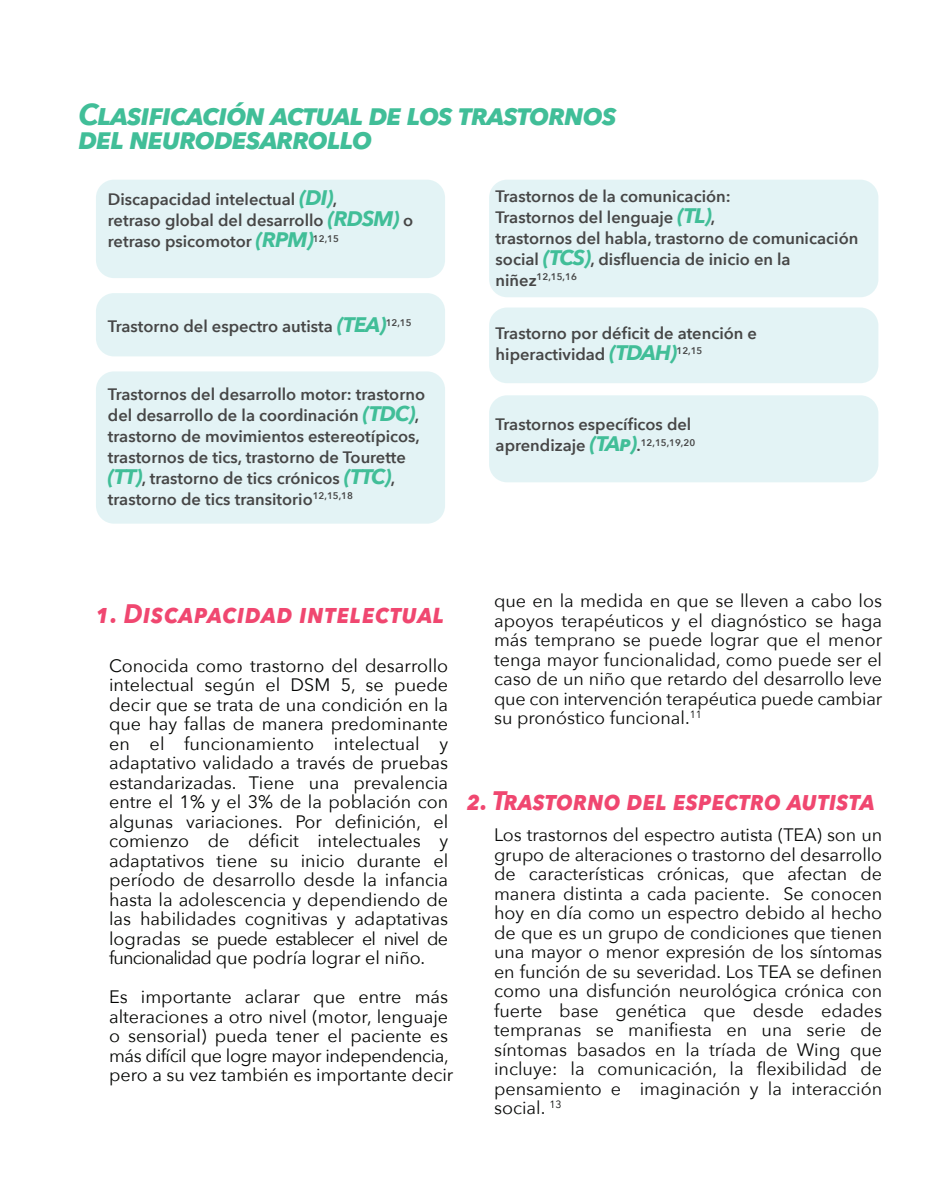
<style>
.page{position:relative;width:933px;height:1203px;background:#fff}
.page>*{position:absolute;margin:0;border:0;box-sizing:border-box;transform-origin:0 0}
.t1{font:italic 700 29.7px/23.7px "Avenir Next";letter-spacing:-.045em;color:#41be98}
.t2{font:italic 700 26.7px "Avenir Next";letter-spacing:.005em;color:#f04770;scale:.92 1}
.t3{font:18px/19.5px "Avenir Next";color:#090a09;text-align:justify}
.t4{font:18px/19.5px "Avenir Next";color:#040503;text-align:justify}
.t5{font:600 16.5px/21px "Avenir Next";color:#464646}
.t6{font:600 9.6px "Avenir Next";color:#464646}
.s1{font-weight:700;font-style:italic;font-size:21px;color:#41be98}
.s2{font-size:16.5px}
</style>
<div class="page">
<div style="left:96px;top:180px;width:349px;height:98px;background:#e3f3f5;border-radius:18px"></div>
<div style="left:489px;top:180px;width:389px;height:117px;background:#e3f3f5;border-radius:18px"></div>
<div style="left:489px;top:308px;width:389px;height:75px;background:#e3f3f5;border-radius:18px"></div>
<div style="left:489px;top:395px;width:389px;height:87px;background:#e3f3f5;border-radius:18px"></div>
<div style="left:96px;top:293px;width:349px;height:63px;background:#e3f3f5;border-radius:18px"></div>
<div style="left:96px;top:371px;width:349px;height:153px;background:#e3f3f5;border-radius:18px"></div>
<h1 class="t1" style="left:78px;top:103px;width:541px">CLASIFICACIÓN ACTUAL DE LOS TRASTORNOS<br>DEL NEURODESARROLLO</h1>
<p class="t5" style="left:108px;top:189px;width:307px">Discapacidad intelectual <span class="s1">(DI)</span>,<br>retraso global del desarrollo <span class="s1">(RDSM)</span> o retraso psicomotor <span class="s1">(RPM)</span><sup>12,15</sup></p>
<p class="t5" style="left:496px;top:185px;width:364px">Trastornos de la comunicación:<br>Trastornos del lenguaje <span class="s1">(TL)</span>,<br>trastornos del habla, trastorno de comunicación social <span class="s1">(TCS)</span>, disfluencia de inicio en la</p>
<p class="t6" style="left:496px;top:268px;width:83px"><span class="s2">niñez</span>12,15,16</p>
<p class="t5" style="left:108px;top:315px;width:305px">Trastorno del espectro autista <span class="s1">(TEA)</span><sup>12,15</sup></p>
<p class="t5" style="left:108px;top:383px;width:319px">Trastornos del desarrollo motor: trastorno del desarrollo de la coordinación <span class="s1">(TDC)</span>, trastorno de movimientos estereotípicos, trastornos de tics, trastorno de Tourette <span class="s1">(TT)</span>, trastorno de tics crónicos <span class="s1">(TTC)</span>, trastorno de tics transitorio<sup>12,15,18</sup></p>
<p class="t5" style="left:496px;top:322px;width:263px">Trastorno por déficit de atención e hiperactividad <span class="s1">(TDAH)</span><sup>12,15</sup></p>
<p class="t5" style="left:496px;top:414px;width:201px">Trastornos específicos del aprendizaje <span class="s1">(TAP)</span>.<sup>12,15,19,20</sup></p>
<h2 class="t2" style="left:96px;top:590px;width:381px">1. DISCAPACIDAD INTELECTUAL</h2>
<p class="t4" style="left:109px;top:655px;width:341px">Conocida como trastorno del desarrollo intelectual según el DSM 5, se puede decir que se trata de una condición en la que hay fallas de manera predominante en el funcionamiento intelectual y adaptativo validado a través de pruebas estandarizadas. Tiene una prevalencia entre el 1% y el 3% de la población con algunas variaciones. Por definición, el comienzo de déficit intelectuales y adaptativos tiene su inicio durante el período de desarrollo desde la infancia hasta la adolescencia y dependiendo de las habilidades cognitivas y adaptativas logradas se puede establecer el nivel de funcionalidad que podría lograr el niño.</p>
<p class="t4" style="left:109px;top:987px;width:346px;text-align:left">Es importante aclarar que entre más alteraciones a otro nivel (motor, lenguaje o sensorial) pueda tener el paciente es más difícil que logre mayor independencia, pero a su vez también es importante decir</p>
<p class="t3" style="left:494px;top:590px;width:390px">que en la medida en que se lleven a cabo los apoyos terapéuticos y el diagnóstico se haga más temprano se puede lograr que el menor tenga mayor funcionalidad, como puede ser el caso de un niño que retardo del desarrollo leve que con intervención terapéutica puede cambiar su pronóstico funcional.<sup>11</sup></p>
<h2 class="t2" style="left:466px;top:778px;width:447px">2. TRASTORNO DEL ESPECTRO AUTISTA</h2>
<p class="t3" style="left:494px;top:824px;width:390px">Los trastornos del espectro autista (TEA) son un grupo de alteraciones o trastorno del desarrollo de características crónicas, que afectan de manera distinta a cada paciente. Se conocen hoy en día como un espectro debido al hecho de que es un grupo de condiciones que tienen una mayor o menor expresión de los síntomas en función de su severidad. Los TEA se definen como una disfunción neurológica crónica con fuerte base genética que desde edades tempranas se manifiesta en una serie de síntomas basados en la tríada de Wing que incluye: la comunicación, la flexibilidad de pensamiento e imaginación y la interacción social. <sup>13</sup></p>
</div>
